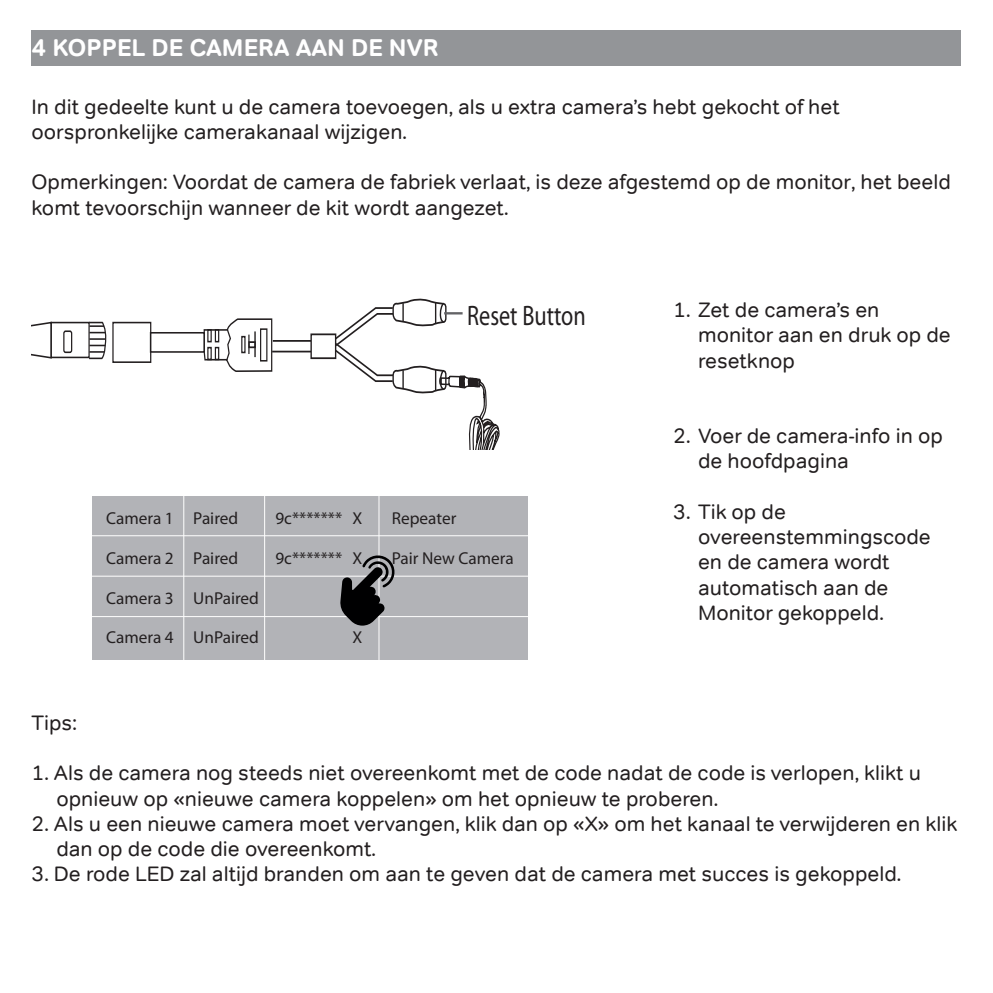
<style>
.page{position:relative;width:993px;height:993px;background:#fff}
.page>*{position:absolute;margin:0;border:0;box-sizing:border-box;transform-origin:0 0}
.t1{font:28.35px "Myriad Pro";color:#231f20;scale:.79 1}
.t2{font:700 24.5px "Tondo";color:#fff}
.t3{font:21px/25.2px "Tondo";color:#231f20}
.t4{font:17.15px "Myriad Pro";color:#231f20}
.t5{font:15.75px "Myriad Pro";color:#231f20}
</style>
<div class="page">
<div style="left:31px;top:30px;width:930px;height:35px;background:#939598"></div>
<svg style="left:31px;top:321px;width:22px;height:38px"></svg>
<div style="left:50px;top:322px;width:40px;height:36px;border:1px solid #231f20"></div>
<svg style="left:88px;top:321px;width:18px;height:39px"></svg>
<div style="left:63px;top:330px;width:9px;height:23px;border:1px solid #231f20;border-radius:2px"></div>
<div style="left:112px;top:322px;width:39px;height:41px;border:1px solid #231f20"></div>
<div style="left:150px;top:332px;width:55px;height:20px;border:1px solid #231f20"></div>
<svg style="left:203px;top:318px;width:70px;height:54px"></svg>
<hr style="left:254px;top:331px;width:2px;height:26px;background:#231f20">
<div style="left:248px;top:341px;width:8px;height:7px;border:2px solid #231f20"></div>
<hr style="left:273px;top:340px;width:42px;height:1px;background:#231f20">
<hr style="left:272px;top:350px;width:42px;height:2px;background:#231f20">
<svg style="left:333px;top:298px;width:167px;height:151px"></svg>
<div style="left:311px;top:334px;width:24px;height:24px;background:#fff"></div>
<div style="left:310px;top:333px;width:26px;height:26px;border:2px solid #231f20"></div>
<div style="left:92px;top:496px;width:435px;height:163px;background:#b2b3b7"></div>
<hr style="left:85px;top:535px;width:449px;height:1px;background:#fff">
<hr style="left:183px;top:492px;width:1px;height:176px;background:#fff">
<hr style="left:264px;top:492px;width:1px;height:176px;background:#fff">
<hr style="left:378px;top:492px;width:1px;height:176px;background:#fff">
<hr style="left:85px;top:575px;width:449px;height:1px;background:#fff">
<hr style="left:85px;top:615px;width:449px;height:2px;background:#fff">
<svg style="left:340px;top:553px;width:56px;height:72px"></svg>
<p class="t2" style="left:31px;top:33px;width:408px">4 KOPPEL DE CAMERA AAN DE NVR</p>
<p class="t3" style="left:31px;top:94px;width:809px">In dit gedeelte kunt u de camera toevoegen, als u extra camera’s hebt gekocht of het oorspronkelijke camerakanaal wijzigen.</p>
<p class="t3" style="left:31px;top:170px;width:920px">Opmerkingen: Voordat de camera de fabriek verlaat, is deze afgestemd op de monitor, het beeld komt tevoorschijn wanneer de kit wordt aangezet.</p>
<p class="t4" style="left:356px;top:110px;width:12px">&gt;</p>
<p class="t4" style="left:106px;top:189px;width:106px">Wireless Setup</p>
<p class="t5" style="left:219px;top:190px;width:149px">Screen OFF after 1 min</p>
<h1 class="t1" style="left:467px;top:297px;width:152px">Reset Button</h1>
<p class="t4" style="left:106px;top:508px;width:69px">Camera 1</p>
<p class="t4" style="left:106px;top:547px;width:69px">Camera 2</p>
<p class="t4" style="left:106px;top:587px;width:69px">Camera 3</p>
<p class="t4" style="left:106px;top:626px;width:69px">Camera 4</p>
<p class="t4" style="left:193px;top:508px;width:46px">Paired</p>
<p class="t4" style="left:193px;top:547px;width:46px">Paired</p>
<p class="t4" style="left:193px;top:587px;width:67px">UnPaired</p>
<p class="t4" style="left:193px;top:626px;width:67px">UnPaired</p>
<p class="t4" style="left:275px;top:508px;width:68px">9c*******</p>
<p class="t4" style="left:275px;top:547px;width:68px">9c*******</p>
<p class="t4" style="left:352px;top:508px;width:11px">X</p>
<p class="t4" style="left:352px;top:547px;width:11px">X</p>
<p class="t4" style="left:352px;top:626px;width:11px">X</p>
<p class="t4" style="left:391px;top:508px;width:66px">Repeater</p>
<p class="t4" style="left:391px;top:547px;width:123px">Pair New Camera</p>
<p class="t3" style="left:697px;top:297px;width:254px;text-indent:-25px">1. Zet de camera’s en monitor aan en druk op de resetknop</p>
<p class="t3" style="left:697px;top:423px;width:246px;text-indent:-25px">2. Voer de camera-info in op de hoofdpagina</p>
<p class="t3" style="left:697px;top:499px;width:234px;text-indent:-25px">3. Tik op de overeenstemmingscode en de camera wordt automatisch aan de<br>Monitor gekoppeld.</p>
<p class="t3" style="left:31px;top:710px;width:47px">Tips:</p>
<p class="t3" style="left:56px;top:760px;width:865px;text-indent:-25px">1. Als de camera nog steeds niet overeenkomt met de code nadat de code is verlopen, klikt u opnieuw op «nieuwe camera koppelen» om het opnieuw te proberen.</p>
<p class="t3" style="left:56px;top:810px;width:902px;text-indent:-25px">2. Als u een nieuwe camera moet vervangen, klik dan op «X» om het kanaal te verwijderen en klik dan op de code die overeenkomt.</p>
<p class="t3" style="left:31px;top:861px;width:871px">3. De rode LED zal altijd branden om aan te geven dat de camera met succes is gekoppeld.</p>
<p class="t4" style="left:127px;top:814px;width:69px">Camera 1</p>
<p class="t4" style="left:269px;top:817px;width:69px">Camera 2</p>
</div>
